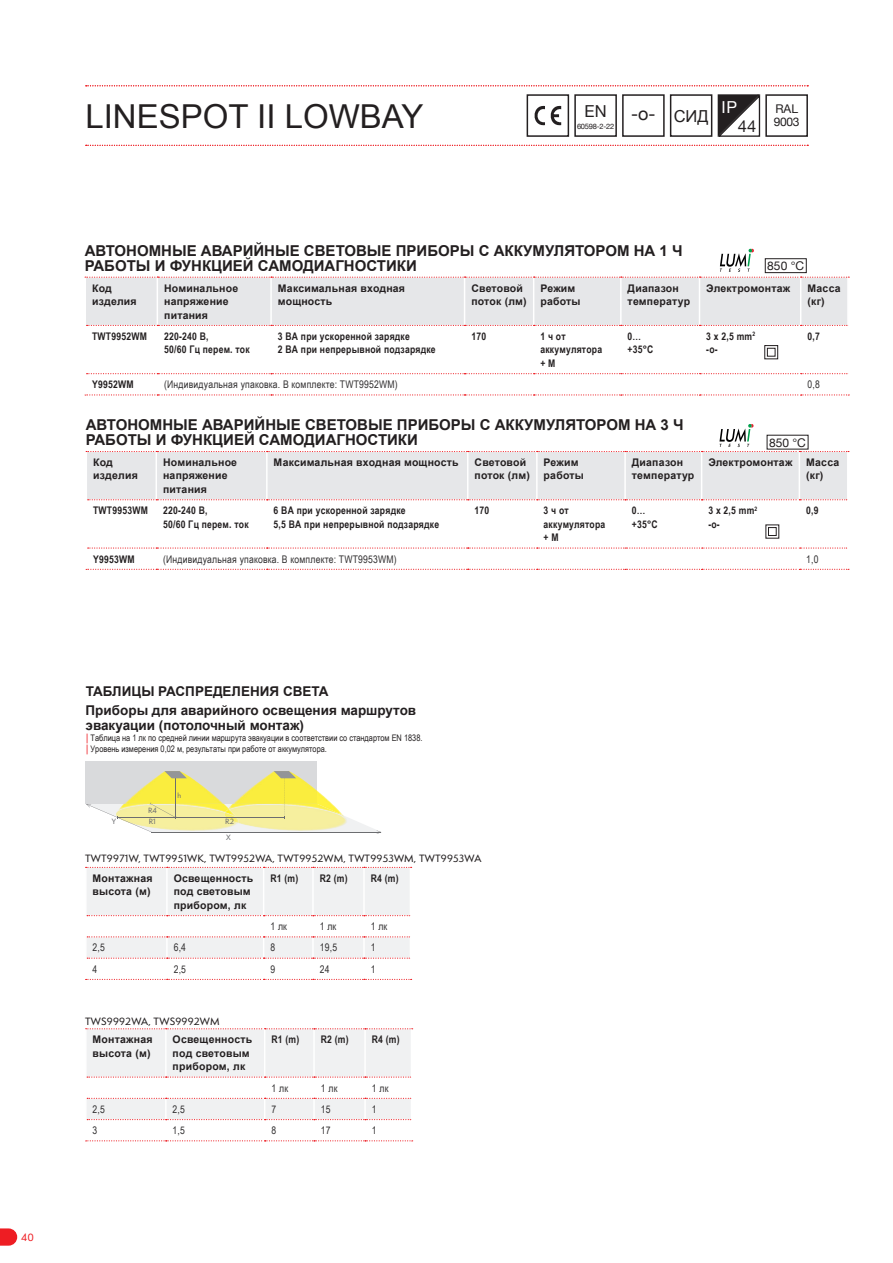
<style>
.page{position:relative;width:893px;height:1263px;background:#fff}
.page>*{position:absolute;margin:0;border:0;box-sizing:border-box;transform-origin:0 0}
.t1{font:33px "Arial";color:#231f20}
.t2{font:18px "Helvetica Neue";color:#231f20}
.t3{font:16.5px "Helvetica Neue";color:#231f20}
.t4{font:16.5px "Helvetica Neue";color:#fff}
.t5{font:700 15px/15px "Arial";color:#231f20}
.t6{font:700 13.5px/15px "Arial";color:#231f20}
.t7{font:12px/13.5px "Helvetica Neue";color:#231f20}
.t8{font:700 10.5px/13.5px "Arial";letter-spacing:.02em;color:#231f20}
.t9{font:700 10.5px/13.5px "Arial Narrow";letter-spacing:.02em;color:#231f20}
.t10{font:10.5px "Arial Narrow";letter-spacing:.02em;color:#312f30}
.t11{font:500 9.75px "Semplicita Pro";letter-spacing:.02em;color:#231f20}
.t12{font:500 9.75px "Semplicita Pro";color:#ee1d23}
.t13{font:9px/10.5px "Arial Narrow";color:#231f20}
.t14{font:7.5px "Helvetica Neue";letter-spacing:-.03em;color:#231f20}
.t15{font:500 7.05px "Semplicita Pro";color:#6c6d70}
.t16{font:500 6.75px "Semplicita Pro";color:#6c6d70}
.s1{font-family:"Arial";font-size:16.5px}
.s2{font-family:"Semplicita Pro";font-weight:500;color:#ee1d23}
</style>
<div class="page">
<svg style="left:0;top:1228px;width:17px;height:18px"></svg>
<svg style="left:86px;top:867px;width:326px;height:113px"></svg>
<svg style="left:86px;top:1028px;width:327px;height:113px"></svg>
<svg style="left:85px;top:373px;width:764px;height:22px"></svg>
<svg style="left:766px;top:347px;width:10px;height:10px"></svg>
<div style="left:764px;top:345px;width:14px;height:14px;border:1px solid #231f20"></div>
<div style="left:767px;top:348px;width:8px;height:8px;background:#fff"></div>
<div style="left:767px;top:348px;width:9px;height:9px;border:1px solid #231f20"></div>
<svg style="left:87px;top:500px;width:760px;height:39px"></svg>
<hr style="left:156px;top:500px;width:1px;height:47px;background:#fff">
<hr style="left:266px;top:500px;width:2px;height:47px;background:#fff">
<hr style="left:624px;top:500px;width:2px;height:47px;background:#fff">
<hr style="left:701px;top:500px;width:1px;height:47px;background:#fff">
<hr style="left:799px;top:500px;width:1px;height:47px;background:#fff">
<hr style="left:467px;top:500px;width:1px;height:47px;background:#fff">
<hr style="left:536px;top:500px;width:2px;height:47px;background:#fff">
<svg style="left:86px;top:547px;width:763px;height:23px"></svg>
<div style="left:766px;top:525px;width:13px;height:13px;background:#fff"></div>
<div style="left:768px;top:527px;width:9px;height:9px;border:1px solid #231f20"></div>
<svg style="left:85px;top:249px;width:764px;height:77px"></svg>
<svg style="left:86px;top:424px;width:763px;height:76px"></svg>
<div style="left:86px;top:762px;width:231px;height:42px;background:#d9dadc"></div>
<svg style="left:86px;top:771px;width:296px;height:63px"></svg>
<svg style="left:86px;top:85px;width:722px;height:1px"></svg>
<svg style="left:86px;top:145px;width:722px;height:1px"></svg>
<div style="left:765px;top:94px;width:43px;height:43px;border:2px solid #231f20"></div>
<div style="left:574px;top:94px;width:43px;height:43px;border:2px solid #231f20"></div>
<div style="left:527px;top:94px;width:42px;height:43px;border:2px solid #231f20"></div>
<svg style="left:534px;top:105px;width:27px;height:21px"></svg>
<svg style="left:717px;top:94px;width:44px;height:43px"></svg>
<div style="left:622px;top:94px;width:43px;height:43px;border:2px solid #231f20"></div>
<div style="left:670px;top:94px;width:42px;height:43px;border:2px solid #231f20"></div>
<p class="t12" style="left:21px;top:1230px;width:14px">40</p>
<h3 class="t4" style="left:722px;top:97px;width:17px">IP</h3>
<h1 class="t1" style="left:85px;top:94px;width:340px">LINESPOT II LOWBAY</h1>
<p class="t7" style="left:774px;top:102px;width:27px">RAL<br>9003</p>
<h3 class="t3" style="left:585px;top:101px;width:23px">EN</h3>
<p class="t14" style="left:577px;top:122px;width:39px">60598-2-22</p>
<h2 class="t2" style="left:631px;top:103px;width:79px">-o- <span class="s1">СИД</span></h2>
<h3 class="t3" style="left:738px;top:117px;width:20px">44</h3>
<h3 class="t5" style="left:85px;top:244px;width:599px">АВТОНОМНЫЕ АВАРИЙНЫЕ СВЕТОВЫЕ ПРИБОРЫ С АККУМУЛЯТОРОМ НА 1 Ч<br>РАБОТЫ И ФУНКЦИЕЙ САМОДИАГНОСТИКИ</h3>
<p class="t7" style="left:767px;top:259px;width:38px">850 °C</p>
<p class="t8" style="left:92px;top:281px;width:46px">Код изделия</p>
<p class="t8" style="left:164px;top:281px;width:76px">Номинальное напряжение питания</p>
<p class="t8" style="left:278px;top:281px;width:129px">Максимальная входная мощность</p>
<p class="t8" style="left:471px;top:281px;width:57px">Световой поток (лм)</p>
<p class="t8" style="left:540px;top:281px;width:42px">Режим работы</p>
<p class="t8" style="left:628px;top:281px;width:64px">Диапазон температур</p>
<p class="t8" style="left:706px;top:281px;width:85px">Электромонтаж</p>
<p class="t8" style="left:807px;top:281px;width:35px">Масса (кг)</p>
<p class="t9" style="left:92px;top:329px;width:56px">TWT9952WM</p>
<p class="t9" style="left:164px;top:329px;width:87px">220-240 В,<br>50/60 Гц перем. ток</p>
<p class="t9" style="left:278px;top:329px;width:159px">3 ВА при ускоренной зарядке<br>2 ВА при непрерывной подзарядке</p>
<p class="t9" style="left:471px;top:329px;width:16px">170</p>
<p class="t9" style="left:540px;top:329px;width:63px">1 ч от аккумулятора + M</p>
<p class="t9" style="left:628px;top:329px;width:27px">0… +35°C</p>
<p class="t9" style="left:706px;top:329px;width:50px">3 x 2,5 mm<sup>2 </sup>-o-</p>
<p class="t9" style="left:807px;top:329px;width:14px">0,7</p>
<p class="t9" style="left:92px;top:377px;width:43px">Y9952WM</p>
<p class="t10" style="left:164px;top:377px;width:235px">(Индивидуальная упаковка. В комплекте: TWT9952WM)</p>
<p class="t10" style="left:807px;top:377px;width:14px">0,8</p>
<h3 class="t5" style="left:86px;top:418px;width:599px">АВТОНОМНЫЕ АВАРИЙНЫЕ СВЕТОВЫЕ ПРИБОРЫ С АККУМУЛЯТОРОМ НА 3 Ч<br>РАБОТЫ И ФУНКЦИЕЙ САМОДИАГНОСТИКИ</h3>
<p class="t7" style="left:769px;top:435px;width:38px">850 °C</p>
<p class="t8" style="left:93px;top:456px;width:46px">Код изделия</p>
<p class="t8" style="left:163px;top:456px;width:76px">Номинальное напряжение питания</p>
<p class="t8" style="left:274px;top:456px;width:186px">Максимальная входная мощность</p>
<p class="t8" style="left:475px;top:456px;width:57px">Световой поток (лм)</p>
<p class="t8" style="left:544px;top:456px;width:42px">Режим работы</p>
<p class="t8" style="left:632px;top:456px;width:64px">Диапазон температур</p>
<p class="t8" style="left:708px;top:456px;width:85px">Электромонтаж</p>
<p class="t8" style="left:806px;top:456px;width:35px">Масса (кг)</p>
<p class="t9" style="left:93px;top:503px;width:56px">TWT9953WM</p>
<p class="t9" style="left:163px;top:503px;width:87px">220-240 В,<br>50/60 Гц перем. ток</p>
<p class="t9" style="left:274px;top:503px;width:167px">6 ВА при ускоренной зарядке<br>5,5 ВА при непрерывной подзарядке</p>
<p class="t9" style="left:475px;top:503px;width:16px">170</p>
<p class="t9" style="left:544px;top:503px;width:63px">3 ч от аккумулятора + M</p>
<p class="t9" style="left:632px;top:503px;width:27px">0… +35°C</p>
<p class="t9" style="left:708px;top:503px;width:50px">3 x 2,5 mm<sup>2 </sup>-o-</p>
<p class="t9" style="left:806px;top:503px;width:14px">0,9</p>
<p class="t9" style="left:93px;top:551px;width:43px">Y9953WM</p>
<p class="t10" style="left:163px;top:551px;width:235px">(Индивидуальная упаковка. В комплекте: TWT9953WM)</p>
<p class="t10" style="left:806px;top:551px;width:14px">1,0</p>
<p class="t6" style="left:86px;top:684px;width:244px">ТАБЛИЦЫ РАСПРЕДЕЛЕНИЯ СВЕТА</p>
<p class="t6" style="left:86px;top:703px;width:332px">Приборы для аварийного освещения маршрутов эвакуации (потолочный монтаж)</p>
<p class="t13" style="left:86px;top:732px;width:338px"><span class="s2">|</span> Таблица на 1 лк по средней линии маршрута эвакуации в соответствии со стандартом EN 1838. <span class="s2">|</span> Уровень измерения 0,02 м, результаты при работе от аккумулятора.</p>
<p class="t15" style="left:112px;top:816px;width:6px">Y</p>
<p class="t15" style="left:148px;top:805px;width:10px">R4</p>
<p class="t15" style="left:149px;top:816px;width:8px">R1</p>
<p class="t16" style="left:177px;top:791px;width:5px">h</p>
<p class="t15" style="left:225px;top:816px;width:10px">R2</p>
<p class="t15" style="left:226px;top:832px;width:6px">X</p>
<p class="t11" style="left:85px;top:851px;width:398px">TWT9971W, TWT9951WK, TWT9952WA, TWT9952WM, TWT9953WM, TWT9953WA</p>
<p class="t8" style="left:93px;top:872px;width:61px">Монтажная высота (м)</p>
<p class="t8" style="left:174px;top:872px;width:81px">Освещенность под световым прибором, лк</p>
<p class="t9" style="left:270px;top:871px;width:29px">R1 (m)</p>
<p class="t9" style="left:320px;top:871px;width:29px">R2 (m)</p>
<p class="t9" style="left:371px;top:871px;width:29px">R4 (m)</p>
<p class="t10" style="left:270px;top:919px;width:18px">1 лк</p>
<p class="t10" style="left:320px;top:919px;width:18px">1 лк</p>
<p class="t10" style="left:371px;top:919px;width:18px">1 лк</p>
<p class="t10" style="left:93px;top:940px;width:14px">2,5</p>
<p class="t10" style="left:174px;top:940px;width:14px">6,4</p>
<p class="t10" style="left:270px;top:940px;width:6px">8</p>
<p class="t10" style="left:320px;top:940px;width:19px">19,5</p>
<p class="t10" style="left:371px;top:940px;width:6px">1</p>
<p class="t10" style="left:93px;top:961px;width:6px">4</p>
<p class="t10" style="left:174px;top:961px;width:14px">2,5</p>
<p class="t10" style="left:270px;top:961px;width:6px">9</p>
<p class="t10" style="left:320px;top:961px;width:11px">24</p>
<p class="t10" style="left:371px;top:961px;width:6px">1</p>
<p class="t11" style="left:85px;top:1014px;width:136px">TWS9992WA, TWS9992WM</p>
<p class="t8" style="left:93px;top:1033px;width:61px">Монтажная высота (м)</p>
<p class="t8" style="left:173px;top:1033px;width:81px">Освещенность под световым прибором, лк</p>
<p class="t9" style="left:271px;top:1032px;width:29px">R1 (m)</p>
<p class="t9" style="left:321px;top:1032px;width:29px">R2 (m)</p>
<p class="t9" style="left:372px;top:1032px;width:29px">R4 (m)</p>
<p class="t10" style="left:271px;top:1080px;width:18px">1 лк</p>
<p class="t10" style="left:321px;top:1080px;width:18px">1 лк</p>
<p class="t10" style="left:372px;top:1080px;width:18px">1 лк</p>
<p class="t10" style="left:93px;top:1101px;width:14px">2,5</p>
<p class="t10" style="left:173px;top:1101px;width:14px">2,5</p>
<p class="t10" style="left:271px;top:1101px;width:6px">7</p>
<p class="t10" style="left:321px;top:1101px;width:11px">15</p>
<p class="t10" style="left:372px;top:1101px;width:6px">1</p>
<p class="t10" style="left:93px;top:1123px;width:6px">3</p>
<p class="t10" style="left:173px;top:1123px;width:14px">1,5</p>
<p class="t10" style="left:271px;top:1123px;width:6px">8</p>
<p class="t10" style="left:321px;top:1123px;width:11px">17</p>
<p class="t10" style="left:372px;top:1123px;width:6px">1</p>
</div>
